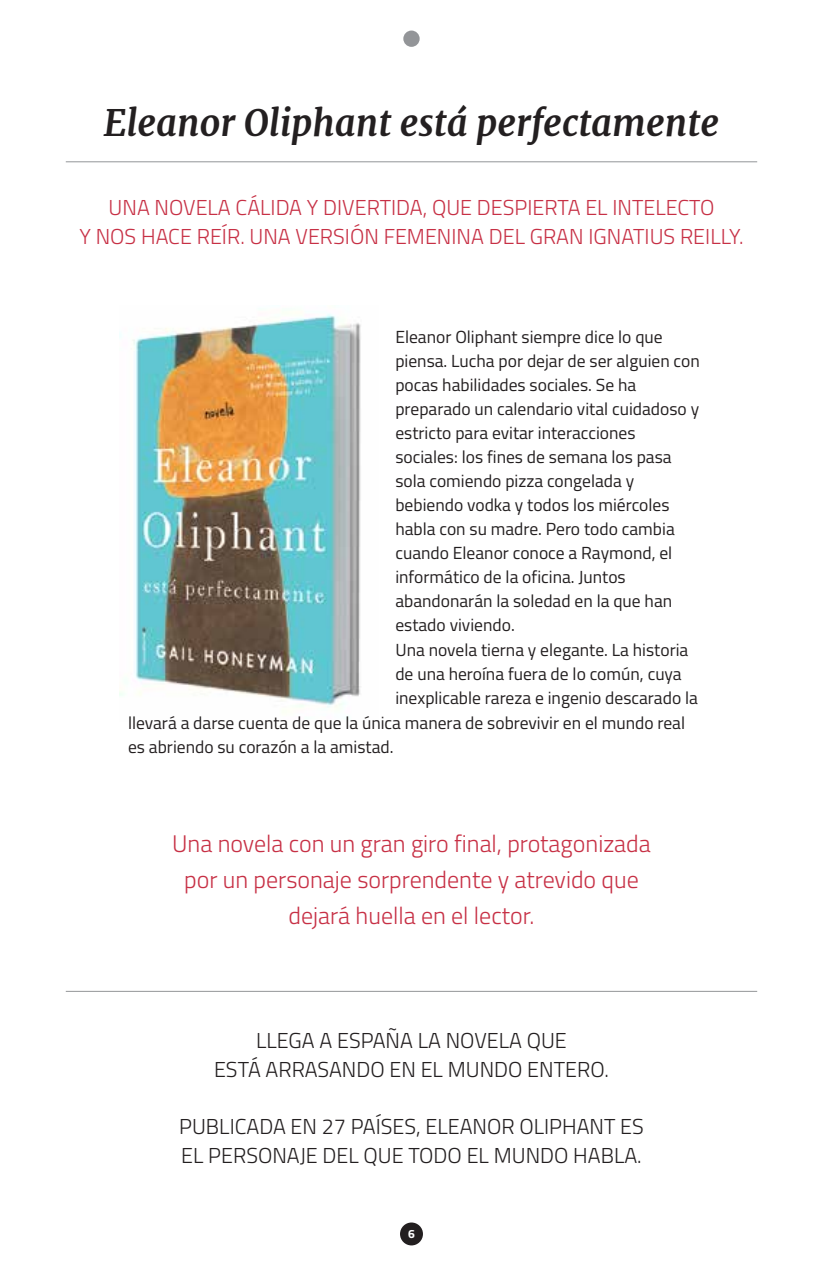
<style>
.page{position:relative;width:823px;height:1276px;background:#fff}
.page>*{position:absolute;margin:0;border:0;box-sizing:border-box;transform-origin:0 0}
.t1{font:italic 700 36px "Merriweather";color:#231f20}
.t2{font:300 24px/36px "Titillium";color:#c73045;text-align:center}
.t3{font:300 21.6px/28.8px "Titillium";color:#231f20;text-align:center}
.t4{font:300 21.6px/28.8px "Titillium";color:#c73045;text-align:center}
.t5{font:17.6px/24px "Titillium";color:#231f20}
.t6{font:700 12px "Titillium";color:#fff}
</style>
<div class="page">
<img style="left:119px;top:314px;width:242px;height:404px">
<div style="left:400px;top:1222px;width:22px;height:23px;background:#231f20;border-radius:50%"></div>
<div style="left:403px;top:31px;width:16px;height:16px;background:#939598;border-radius:50%"></div>
<hr style="left:66px;top:991px;width:690px;height:1px;background:#939598">
<hr style="left:66px;top:161px;width:690px;height:1px;background:#939598">
<h1 class="t1" style="left:104px;top:100px;width:616px">Eleanor Oliphant está perfectamente</h1>
<p class="t4" style="left:79px;top:192px;width:665px">UNA NOVELA CÁLIDA Y DIVERTIDA, QUE DESPIERTA EL INTELECTO<br>Y NOS HACE REÍR. UNA VERSIÓN FEMENINA DEL GRAN IGNATIUS REILLY.</p>
<p class="t5" style="left:395px;top:323px;width:306px">Eleanor Oliphant siempre dice lo que piensa. Lucha por dejar de ser alguien con pocas habilidades sociales. Se ha preparado un calendario vital cuidadoso y estricto para evitar interacciones sociales: los fines de semana los pasa sola comiendo pizza congelada y bebiendo vodka y todos los miércoles habla con su madre. Pero todo cambia cuando Eleanor conoce a Raymond, el informático de la oficina. Juntos abandonarán la soledad en la que han estado viviendo.<br>Una novela tierna y elegante. La historia de una heroína fuera de lo común, cuya inexplicable rareza e ingenio descarado la</p>
<p class="t5" style="left:128px;top:710px;width:558px">llevará a darse cuenta de que la única manera de sobrevivir en el mundo real es abriendo su corazón a la amistad.</p>
<h2 class="t2" style="left:172px;top:824px;width:480px">Una novela con un gran giro final, protagonizada por un personaje sorprendente y atrevido que dejará huella en el lector.</h2>
<p class="t3" style="left:214px;top:1025px;width:396px">LLEGA A ESPAÑA LA NOVELA QUE<br>ESTÁ ARRASANDO EN EL MUNDO ENTERO.</p>
<p class="t3" style="left:179px;top:1111px;width:465px;text-align:left">PUBLICADA EN 27 PAÍSES, ELEANOR OLIPHANT ES<br>EL PERSONAJE DEL QUE TODO EL MUNDO HABLA.</p>
<p class="t6" style="left:408px;top:1224px;width:8px">6</p>
</div>
